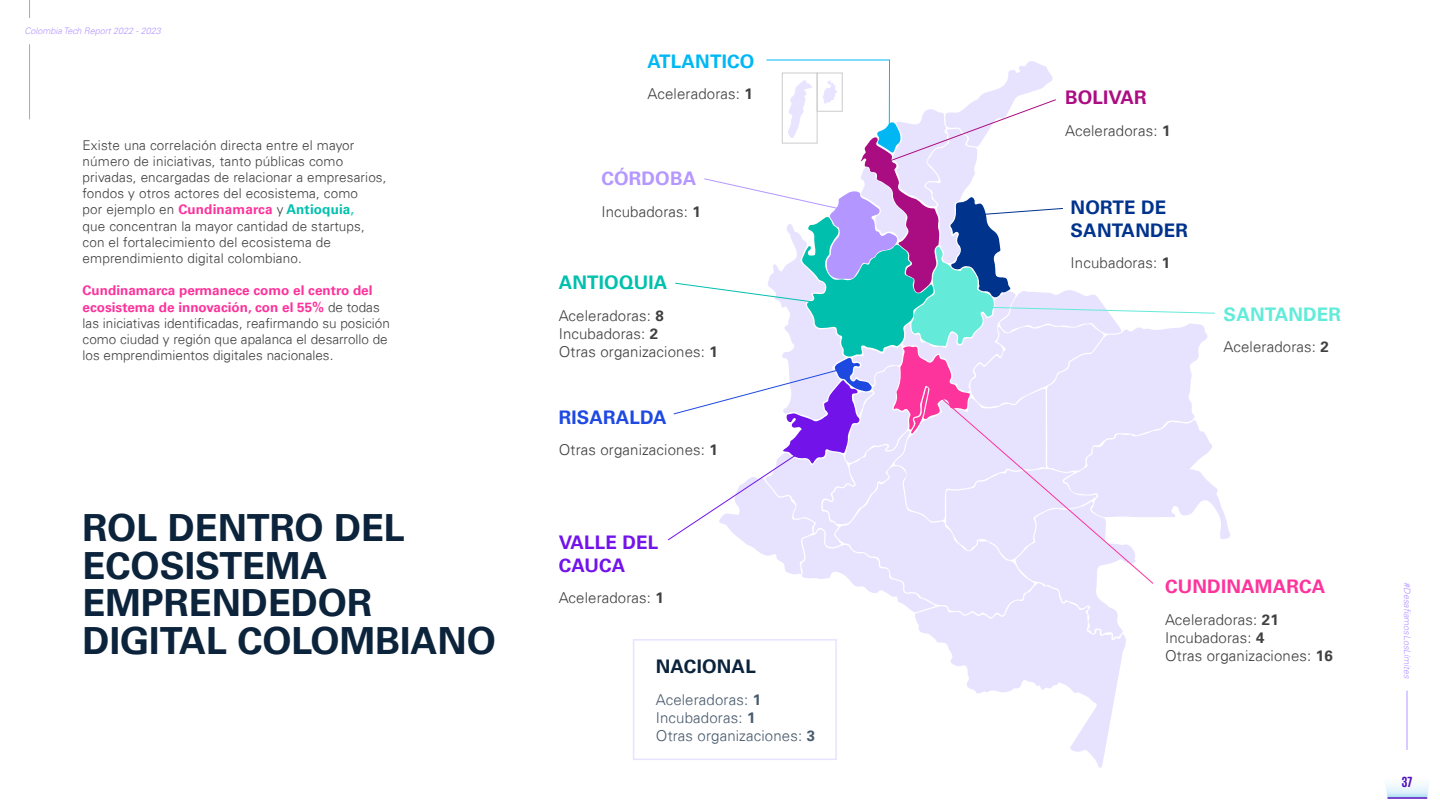
<style>
.page{position:relative;width:1440px;height:810px;background:#fff}
.page>*{position:absolute;margin:0;border:0;box-sizing:border-box;transform-origin:0 0}
.t1{font:300 37.5px/37.5px "Univers 45";color:#0c233c}
.t2{font:300 18.75px/22.5px "Univers 45";letter-spacing:.01em;color:#00338d}
.t3{font:300 18.75px/22.5px "Univers 45";letter-spacing:.01em;color:#7213ea}
.t4{font:300 18.75px "Univers 45";letter-spacing:.01em;color:#fd349c}
.t5{font:300 18.75px "Univers 45";letter-spacing:.01em;color:#00c0ae}
.t6{font:300 18.75px "Univers 45";letter-spacing:.01em;color:#1e49e2}
.t7{font:300 18.75px "Univers 45";letter-spacing:.01em;color:#63ebda}
.t8{font:300 18.75px "Univers 45";letter-spacing:.01em;color:#00b8f5}
.t9{font:300 18.75px "Univers 45";letter-spacing:.01em;color:#0c233c}
.t10{font:300 18.75px "Univers 45";letter-spacing:.01em;color:#b497ff}
.t11{font:300 18.75px "Univers 45";letter-spacing:.01em;color:#ab0d82}
.t12{font:300 15px/18px "Univers 45";letter-spacing:.01em;color:#404040}
.t13{font:300 15px/18px "Univers 45";letter-spacing:.01em;color:#495a6d}
.t14{font:700 15px "KPMG";color:#510dbc}
.t15{font:300 13.5px/16.2px "Univers 45";letter-spacing:.01em;color:#404040}
.t16{font:italic 300 9px "Univers 45";color:#b497ff}
.s1{color:#fc339c}
.s2{color:#00c0ae}
.s3{color:#40d0c2}
.s4{font-style:inherit}
</style>
<div class="page">
<svg style="left:1385px;top:784px;width:44px;height:13px"></svg>
<hr style="left:1388px;top:797px;width:39px;height:2px;background:#510dbc">
<hr style="left:1407px;top:691px;width:1px;height:59px;background:#b497ff">
<hr style="left:29px;top:44px;width:1px;height:75px;background:#b497ff">
<svg style="left:29px;top:0;width:1px;height:18px"></svg>
<div style="left:633px;top:639px;width:204px;height:121px;border:2px solid #e7e3ff"></div>
<svg style="left:667px;top:59px;width:563px;height:709px"></svg>
<p class="t16" style="left:24px;top:26px;width:138px">Colombia Tech Report 2022 - 2023</p>
<p class="t15" style="left:83px;top:137px;width:306px">Existe una correlación directa entre el mayor número de iniciativas, tanto públicas como privadas, encargadas de relacionar a empresarios, fondos y otros actores del ecosistema, como<br>por ejemplo en <span class="s1">Cundinamarca</span> y <span class="s2">Antioquia</span><span class="s3">,<br></span>que concentran la mayor cantidad de startups, con el fortalecimiento del ecosistema de emprendimiento digital colombiano.</p>
<p class="t15" style="left:83px;top:283px;width:309px"><span class="s1">Cundinamarca permanece como el centro del ecosistema de innovación, con el 55%</span> de todas las iniciativas identificadas, reafirmando su posición como ciudad y región que apalanca el desarrollo de los emprendimientos digitales nacionales.</p>
<h1 class="t1" style="left:83px;top:510px;width:415px">ROL DENTRO DEL<br>ECOSISTEMA<br>EMPRENDEDOR<br>DIGITAL COLOMBIANO</h1>
<h2 class="t8" style="left:648px;top:50px;width:108px">ATLANTICO</h2>
<p class="t12" style="left:648px;top:85px;width:107px">Aceleradoras: <span class="s4">1</span></p>
<h2 class="t11" style="left:1065px;top:87px;width:83px">BOLIVAR</h2>
<p class="t12" style="left:1065px;top:121px;width:107px">Aceleradoras: <span class="s4">1</span></p>
<h2 class="t10" style="left:601px;top:168px;width:96px">CÓRDOBA</h2>
<p class="t12" style="left:601px;top:203px;width:101px">Incubadoras: <span class="s4">1</span></p>
<h2 class="t5" style="left:559px;top:272px;width:110px">ANTIOQUIA</h2>
<p class="t12" style="left:559px;top:307px;width:161px">Aceleradoras: <span class="s4">8<br></span>Incubadoras: <span class="s4">2<br></span>Otras organizaciones: <span class="s4">1</span></p>
<h2 class="t6" style="left:559px;top:406px;width:110px">RISARALDA</h2>
<p class="t12" style="left:559px;top:441px;width:161px">Otras organizaciones: <span class="s4">1</span></p>
<h2 class="t3" style="left:559px;top:532px;width:101px">VALLE DEL<br>CAUCA</h2>
<p class="t12" style="left:559px;top:589px;width:107px">Aceleradoras: <span class="s4">1</span></p>
<h2 class="t9" style="left:656px;top:656px;width:101px">NACIONAL</h2>
<p class="t13" style="left:656px;top:691px;width:161px">Aceleradoras: <span class="s4">1<br></span>Incubadoras: <span class="s4">1<br></span>Otras organizaciones: <span class="s4">3</span></p>
<h2 class="t2" style="left:1071px;top:197px;width:119px">NORTE DE<br>SANTANDER</h2>
<p class="t12" style="left:1071px;top:254px;width:101px">Incubadoras: <span class="s4">1</span></p>
<h2 class="t7" style="left:1224px;top:303px;width:119px">SANTANDER</h2>
<p class="t12" style="left:1224px;top:338px;width:107px">Aceleradoras: <span class="s4">2</span></p>
<h2 class="t4" style="left:1165px;top:575px;width:162px">CUNDINAMARCA</h2>
<p class="t12" style="left:1165px;top:610px;width:169px">Aceleradoras: <span class="s4">21<br></span>Incubadoras: <span class="s4">4<br></span>Otras organizaciones: <span class="s4">16</span></p>
<p class="t16" style="left:1413px;top:582px;width:98px;rotate:90deg">#DesafiamosLosLímites</p>
<p class="t14" style="left:1402px;top:775px;width:12px">37</p>
</div>
